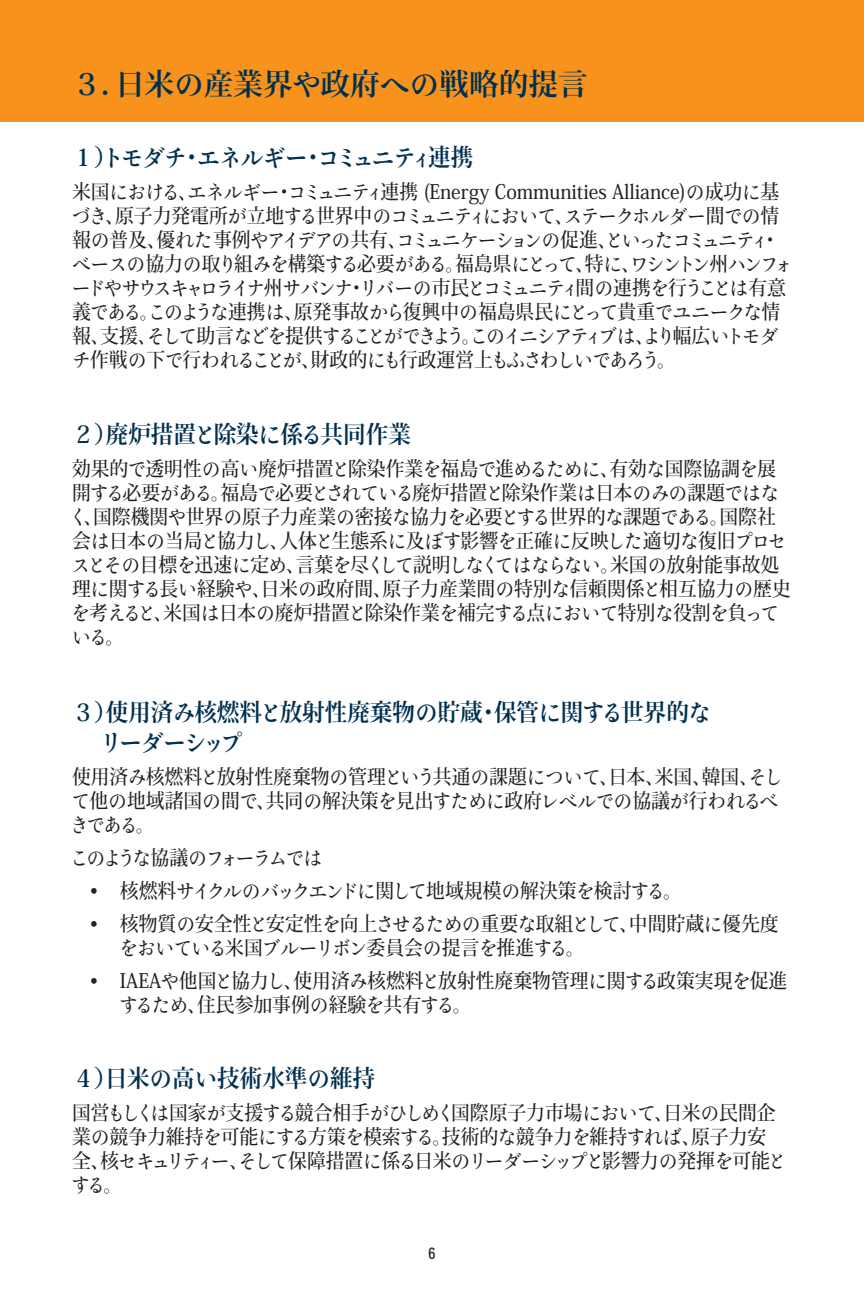
<style>
.page{position:relative;width:864px;height:1296px;background:#fff}
.page>*{position:absolute;margin:0;border:0;box-sizing:border-box;transform-origin:0 0}
.t1{font:700 30px "Ryo Disp Plus N";color:#003050}
.t2{font:700 24px/30px "Ryo Disp Plus N";letter-spacing:-.01em;color:#003050;scale:.94 1}
.t3{font:700 24px "Ryo Disp Plus N";letter-spacing:-.055em;color:#003050;scale:.94 1}
.t4{font:500 20px/24px "Ryo Disp Plus N";letter-spacing:-.025em;color:#231f20;scale:.94 1}
.t5{font:500 20px/24px "Ryo Disp Plus N";letter-spacing:-.045em;color:#231f20;scale:.94 1}
.t6{font:500 20px/24px "Ryo Disp Plus N";color:#231f20;scale:.94 1}
.t7{font:500 20px "Ryo Disp Plus N";letter-spacing:-.115em;color:#231f20;scale:.94 1}
.t8{font:condensed 16px "Zurich BT";color:#231f20}
</style>
<div class="page">
<div style="left:0;top:0;width:864px;height:122px;background:#f7931d"></div>
<h1 class="t1" style="left:72px;top:65px;width:517px">３．日米の産業界や政府への戦略的提言</h1>
<p class="t3" style="left:72px;top:142px;width:429px">１）トモダチ・エネルギー・コミュニティ連携</p>
<p class="t5" style="left:72px;top:180px;width:769px">米国における、エネルギー・コミュニティ連携 (Energy Communities Alliance)の成功に基づき、原子力発電所が立地する世界中のコミュニティにおいて、ステークホルダー間での情報の普及、優れた事例やアイデアの共有、コミュニケーションの促進、といったコミュニティ・ベースの協力の取り組みを構築する必要がある。福島県にとって、特に、ワシントン州ハンフォードやサウスキャロライナ州サバンナ・リバーの市民とコミュニティ間の連携を行うことは有意義である。このような連携は、原発事故から復興中の福島県民にとって貴重でユニークな情報、支援、そして助言などを提供することができよう。このイニシアティブは、より幅広いトモダチ作戦の下で行われることが、財政的にも行政運営上もふさわしいであろう。</p>
<p class="t2" style="left:72px;top:419px;width:362px">２）廃炉措置と除染に係る共同作業</p>
<p class="t4" style="left:69px;top:456px;width:769px">効果的で透明性の高い廃炉措置と除染作業を福島で進めるために、有効な国際協調を展開する必要がある。福島で必要とされている廃炉措置と除染作業は日本のみの課題ではなく、国際機関や世界の原子力産業の密接な協力を必要とする世界的な課題である。国際社会は日本の当局と協力し、人体と生態系に及ぼす影響を正確に反映した適切な復旧プロセスとその目標を迅速に定め、言葉を尽くして説明しなくてはならない。米国の放射能事故処理に関する長い経験や、日米の政府間、原子力産業間の特別な信頼関係と相互協力の歴史を考えると、米国は日本の廃炉措置と除染作業を補完する点において特別な役割を負っている。</p>
<p class="t2" style="left:100px;top:697px;width:652px;text-indent:-28px">３）使用済み核燃料と放射性廃棄物の貯蔵・保管に関する世界的なリーダーシップ</p>
<p class="t6" style="left:70px;top:764px;width:760px">使用済み核燃料と放射性廃棄物の管理という共通の課題について、日本、米国、韓国、そして他の地域諸国の間で、共同の解決策を見出すために政府レベルでの協議が行われるべきである。</p>
<p class="t7" style="left:70px;top:845px;width:270px">このような協議のフォーラムでは</p>
<p class="t4" style="left:90px;top:878px;width:631px">• 核燃料サイクルのバックエンドに関して地域規模の解決策を検討する。</p>
<p class="t4" style="left:120px;top:911px;width:703px;text-indent:-30px">• 核物質の安全性と安定性を向上させるための重要な取組として、中間貯蔵に優先度をおいている米国ブルーリボン委員会の提言を推進する。</p>
<p class="t6" style="left:119px;top:968px;width:712px;text-indent:-29px">• IAEAや他国と協力し、使用済み核燃料と放射性廃棄物管理に関する政策実現を促進するため、住民参加事例の経験を共有する。</p>
<p class="t2" style="left:72px;top:1063px;width:324px">４）日米の高い技術水準の維持</p>
<p class="t4" style="left:71px;top:1101px;width:763px">国営もしくは国家が支援する競合相手がひしめく国際原子力市場において、日米の民間企業の競争力維持を可能にする方策を模索する。技術的な競争力を維持すれば、原子力安全、核セキュリティー、そして保障措置に係る日米のリーダーシップと影響力の発揮を可能とする。</p>
<p class="t8" style="left:428px;top:1244px;width:9px">6</p>
</div>
